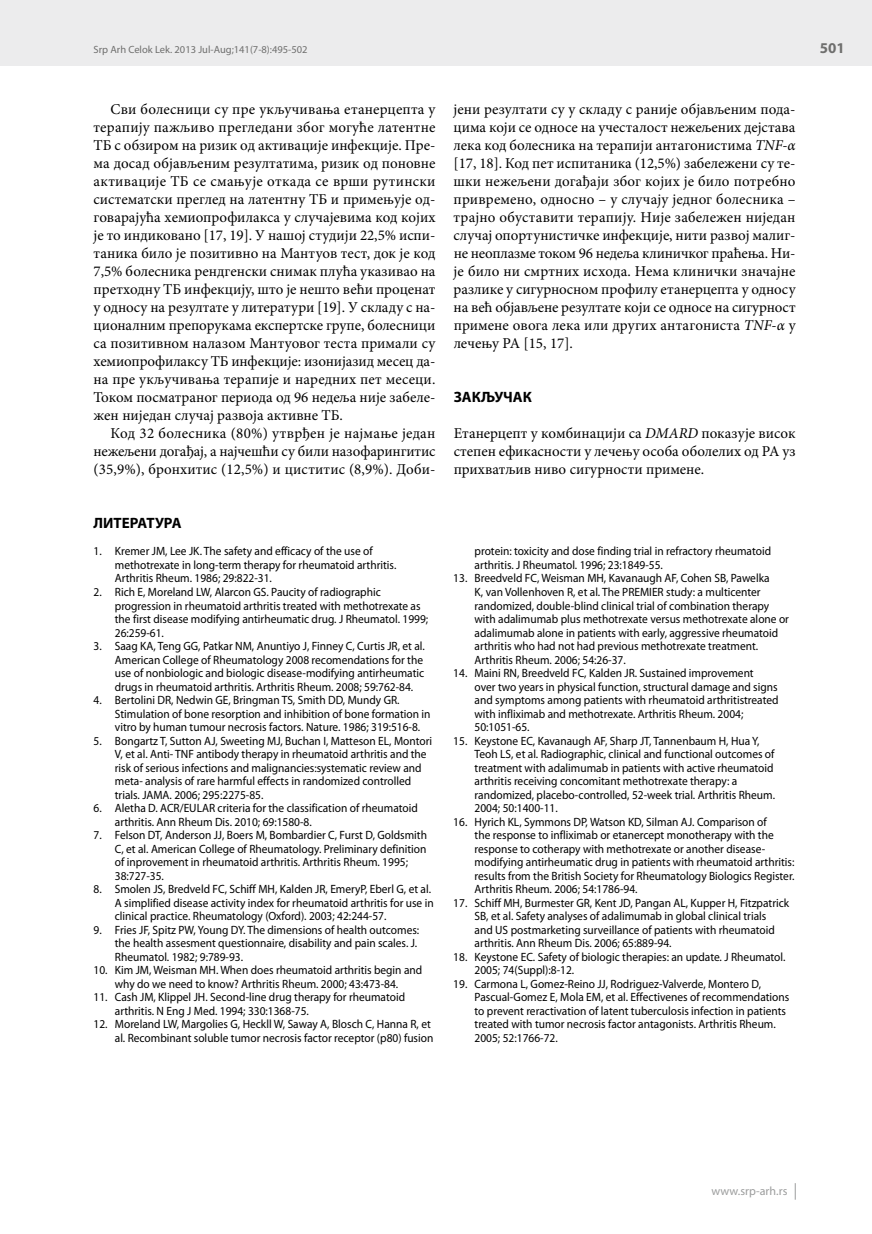
<style>
.page{position:relative;width:872px;height:1234px;background:#fff}
.page>*{position:absolute;margin:0;border:0;box-sizing:border-box;transform-origin:0 0}
.t1{font:15px/18px "Minion Pro";color:#000;text-align:justify}
.t2{font:700 15px "Myriad Pro";color:#000}
.t3{font:700 15px "Myriad Pro";color:#6f6f6e}
.t4{font:12px/13.5px "Myriad Pro";color:#000;scale:.95 1}
.t5{font:12px "Myriad Pro";letter-spacing:.005em;color:#9c9d9d}
.t6{font:10.5px "Myriad Pro";color:#6f6f6e}
.s1{font-style:italic}
</style>
<div class="page">
<div style="left:0;top:0;width:872px;height:66px;background:#ececed"></div>
<svg style="left:795px;top:1183px;width:1px;height:16px"></svg>
<p class="t6" style="left:94px;top:44px;width:216px">Srp Arh Celok Lek. 2013 Jul-Aug;141(7-8):495-502</p>
<p class="t3" style="left:820px;top:40px;width:26px">501</p>
<p class="t1" style="left:93px;top:100px;width:343px;text-indent:17px">Сви болесници су пре укључивања етанерцепта у терапију пажљиво прегледани због могуће латентне ТБ с обзиром на ризик од активације инфекције. Пре&shy;ма досад објављеним резултатима, ризик од поновне активације ТБ се смањује откада се врши рутински систематски преглед на латентну ТБ и примењује од&shy;говарајућа хемиопрофилакса у случајевима код којих је то индиковано [17, 19]. У нашој студији 22,5% испи&shy;таника било је позитивно на Мантуов тест, док је код 7,5% болесника рендгенски снимак плућа указивао на претходну ТБ инфекцију, што је нешто већи проценат у односу на резултате у литератури [19]. У складу с на&shy;ционалним препорукама експертске групе, болесници са позитивном налазом Мантуовог теста примали су хемиопрофилаксу ТБ инфекције: изонијазид месец да&shy;на пре укључивања терапије и наредних пет месеци.<br>Током посматраног периода од 96 недеља није забеле&shy;жен ниједан случај развоја активне ТБ.</p>
<p class="t1" style="left:94px;top:424px;width:343px;text-indent:17px">Код 32 болесника (80%) утврђен је најмање један нежељени догађај, а најчешћи су били назофарингитис (35,9%), бронхитис (12,5%) и циститис (8,9%). Доби-</p>
<p class="t2" style="left:94px;top:514px;width:89px">ЛИТЕРАТУРА</p>
<p class="t4" style="left:115px;top:545px;width:298px;text-indent:-21px">1. Kremer JM, Lee JK. The safety and efficacy of the use of methotrexate in long-term therapy for rheumatoid arthritis.<br>Arthritis Rheum. 1986; 29:822-31.</p>
<p class="t4" style="left:115px;top:585px;width:331px;text-indent:-21px">2. Rich E, Moreland LW, Alarcon GS. Paucity of radiographic progression in rheumatoid arthritis treated with methotrexate as the first disease modifying antirheumatic drug. J Rheumatol. 1999; 26:259-61.</p>
<p class="t4" style="left:115px;top:639px;width:328px;text-indent:-21px">3. Saag KA, Teng GG, Patkar NM, Anuntiyo J, Finney C, Curtis JR, et al.<br>American College of Rheumatology 2008 recomendations for the use of nonbiologic and biologic disease-modifying antirheumatic drugs in rheumatoid arthritis. Arthritis Rheum. 2008; 59:762-84.</p>
<p class="t4" style="left:115px;top:693px;width:334px;text-indent:-21px">4. Bertolini DR, Nedwin GE, Bringman TS, Smith DD, Mundy GR.<br>Stimulation of bone resorption and inhibition of bone formation in vitro by human tumour necrosis factors. Nature. 1986; 319:516-8.</p>
<p class="t4" style="left:115px;top:734px;width:335px;text-indent:-21px">5. Bongartz T, Sutton AJ, Sweeting MJ, Buchan I, Matteson EL, Montori V, et al. Anti- TNF antibody therapy in rheumatoid arthritis and the risk of serious infections and malignancies:systematic review and meta- analysis of rare harmful effects in randomized controlled trials. JAMA. 2006; 295:2275-85.</p>
<p class="t4" style="left:115px;top:801px;width:320px;text-indent:-21px">6. Aletha D. ACR/EULAR criteria for the classification of rheumatoid arthritis. Ann Rheum Dis. 2010; 69:1580-8.</p>
<p class="t4" style="left:115px;top:828px;width:330px;text-indent:-21px">7. Felson DT, Anderson JJ, Boers M, Bombardier C, Furst D, Goldsmith C, et al. American College of Rheumatology. Preliminary definition of inprovement in rheumatoid arthritis. Arthritis Rheum. 1995; 38:727-35.</p>
<p class="t4" style="left:115px;top:882px;width:337px;text-indent:-21px">8. Smolen JS, Bredveld FC, Schiff MH, Kalden JR, EmeryP, Eberl G, et al.<br>A simplified disease activity index for rheumatoid arthritis for use in clinical practice. Rheumatology (Oxford). 2003; 42:244-57.</p>
<p class="t4" style="left:115px;top:923px;width:322px;text-indent:-21px">9. Fries JF, Spitz PW, Young DY. The dimensions of health outcomes: the health assesment questionnaire, disability and pain scales. J.<br>Rheumatol. 1982; 9:789-93.</p>
<p class="t4" style="left:94px;top:963px;width:347px;text-align:center">10. Kim JM, Weisman MH. When does rheumatoid arthritis begin and why do we need to know? Arthritis Rheum. 2000; 43:473-84.</p>
<p class="t4" style="left:115px;top:990px;width:307px;text-indent:-21px">11. Cash JM, Klippel JH. Second-line drug therapy for rheumatoid arthritis. N Eng J Med. 1994; 330:1368-75.</p>
<p class="t4" style="left:94px;top:1017px;width:359px;text-align:right">12. Moreland LW, Margolies G, Heckll W, Saway A, Blosch C, Hanna R, et al. Recombinant soluble tumor necrosis factor receptor (p80) fusion</p>
<p class="t1" style="left:453px;top:100px;width:343px">јени резултати су у складу с раније објављеним пода&shy;цима који се односе на учесталост нежељених дејстава лека код болесника на терапији антагонистима <span class="s1">TNF-α </span>[17, 18]. Код пет испитаника (12,5%) забележени су те&shy;шки нежељени догађаји због којих је било потребно привремено, односно – у случају једног болесника – трајно обуставити терапију. Није забележен ниједан случај опортунистичке инфекције, нити развој малиг&shy;не неоплазме током 96 недеља клиничког праћења. Ни&shy;је било ни смртних исхода. Нема клинички значајне разлике у сигурносном профилу етанерцепта у односу на већ објављене резултате који се односе на сигурност примене овога лека или других антагониста <span class="s1">TNF-α</span> у лечењу РА [15, 17].</p>
<p class="t2" style="left:453px;top:388px;width:80px">ЗАКЉУЧАК</p>
<p class="t1" style="left:453px;top:424px;width:343px">Етанерцепт у комбинацији са <span class="s1">DMARD</span> показује висок степен ефикасности у лечењу особа оболелих од РА уз прихватљив ниво сигурности примене.</p>
<p class="t4" style="left:474px;top:545px;width:314px">protein: toxicity and dose finding trial in refractory rheumatoid arthritis. J Rheumatol. 1996; 23:1849-55.</p>
<p class="t4" style="left:474px;top:572px;width:332px;text-indent:-21px">13. Breedveld FC, Weisman MH, Kavanaugh AF, Cohen SB, Pawelka<br>K, van Vollenhoven R, et al. The PREMIER study: a multicenter randomized, double-blind clinical trial of combination therapy with adalimumab plus methotrexate versus methotrexate alone or adalimumab alone in patients with early, aggressive rheumatoid arthritis who had not had previous methotrexate treatment.<br>Arthritis Rheum. 2006; 54:26-37.</p>
<p class="t4" style="left:474px;top:666px;width:321px;text-indent:-21px">14. Maini RN, Breedveld FC, Kalden JR. Sustained improvement<br>over two years in physical function, structural damage and signs and symptoms among patients with rheumatoid arthritistreated with infliximab and methotrexate. Arthritis Rheum. 2004; 50:1051-65.</p>
<p class="t4" style="left:474px;top:734px;width:318px;text-indent:-21px">15. Keystone EC, Kavanaugh AF, Sharp JT, Tannenbaum H, Hua Y, Teoh LS, et al. Radiographic, clinical and functional outcomes of treatment with adalimumab in patients with active rheumatoid arthritis receiving concomitant methotrexate therapy: a randomized, placebo-controlled, 52-week trial. Arthritis Rheum.<br>2004; 50:1400-11.</p>
<p class="t4" style="left:474px;top:815px;width:338px;text-indent:-21px">16. Hyrich KL, Symmons DP, Watson KD, Silman AJ. Comparison of<br>the response to infliximab or etanercept monotherapy with the response to cotherapy with methotrexate or another disease&shy;modifying antirheumatic drug in patients with rheumatoid arthritis: results from the British Society for Rheumatology Biologics Register.<br>Arthritis Rheum. 2006; 54:1786-94.</p>
<p class="t4" style="left:474px;top:896px;width:333px;text-indent:-21px">17. Schiff MH, Burmester GR, Kent JD, Pangan AL, Kupper H, Fitzpatrick SB, et al. Safety analyses of adalimumab in global clinical trials<br>and US postmarketing surveillance of patients with rheumatoid arthritis. Ann Rheum Dis. 2006; 65:889-94.</p>
<p class="t4" style="left:474px;top:950px;width:329px;text-indent:-21px">18. Keystone EC. Safety of biologic therapies: an update. J Rheumatol.<br>2005; 74(Suppl):8-12.</p>
<p class="t4" style="left:474px;top:977px;width:333px;text-indent:-21px">19. Carmona L, Gomez-Reino JJ, Rodriguez-Valverde, Montero D, Pascual-Gomez E, Mola EM, et al. Effectivenes of recommendations to prevent reractivation of latent tuberculosis infection in patients treated with tumor necrosis factor antagonists. Arthritis Rheum.<br>2005; 52:1766-72.</p>
<p class="t5" style="left:711px;top:1184px;width:77px">www.srp-arh.rs</p>
</div>
